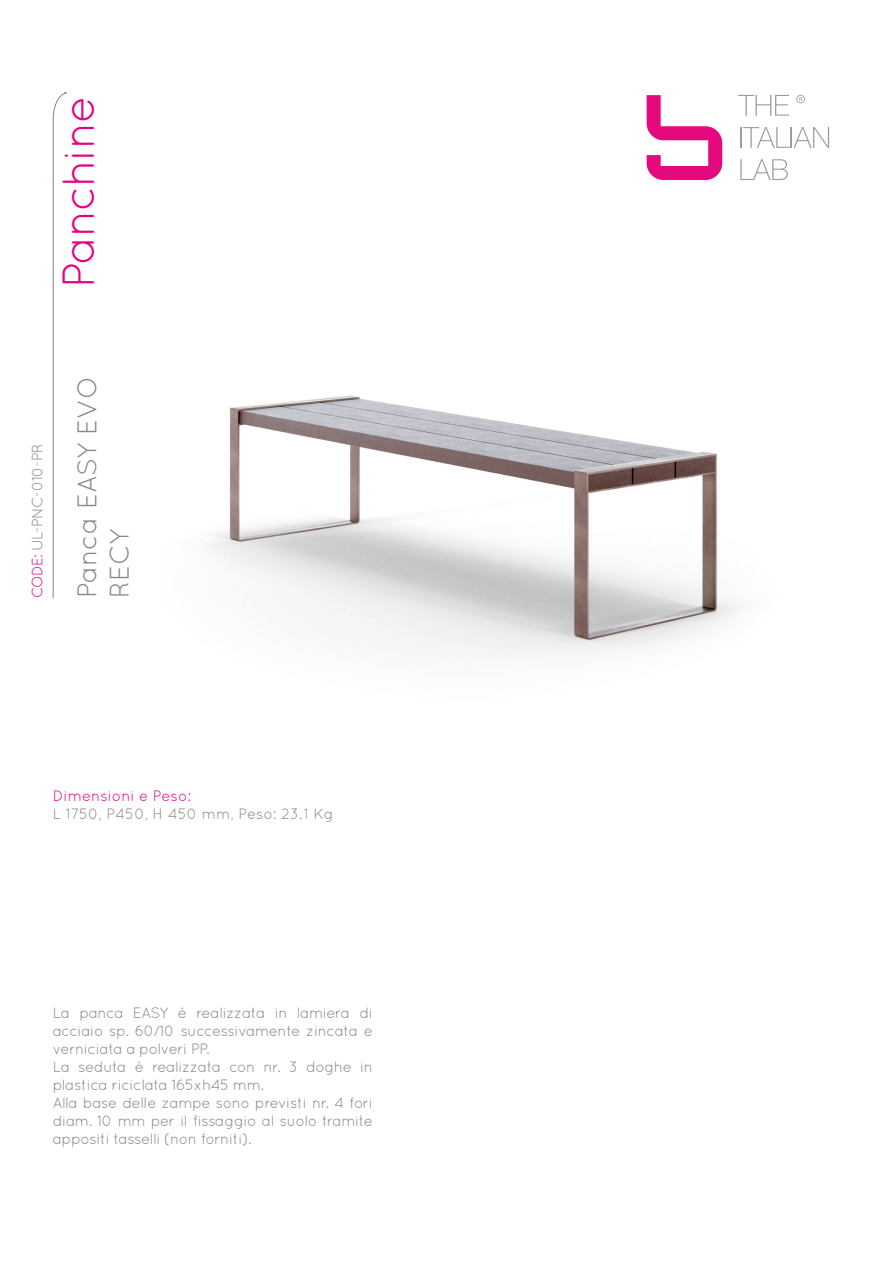
<style>
.page{position:relative;width:893px;height:1263px;background:#fff}
.page>*{position:absolute;margin:0;border:0;box-sizing:border-box;transform-origin:0 0}
.t1{font:45px "Quicksand";letter-spacing:-.03em;color:#e6007e}
.t2{font:27px/32.4px "Quicksand";color:#878787}
.t3{font:15px/18px "Quicksand";letter-spacing:-.03em;color:#878787;text-align:justify}
.t4{font:15px "Quicksand";color:#878787}
.t5{font:15px "Quicksand";color:#e6007e}
.s1{color:#e6007e}
</style>
<div class="page">
<img style="left:211px;top:395px;width:528px;height:259px">
<svg style="left:738px;top:95px;width:51px;height:21px"></svg>
<hr style="left:740px;top:127px;width:2px;height:21px;background:#9c9a9a">
<svg style="left:743px;top:127px;width:86px;height:21px"></svg>
<svg style="left:740px;top:159px;width:48px;height:21px"></svg>
<svg style="left:647px;top:95px;width:75px;height:85px"></svg>
<svg style="left:796px;top:95px;width:9px;height:8px"></svg>
<svg style="left:52px;top:92px;width:15px;height:507px"></svg>
<p class="t1" style="left:53px;top:288px;width:194px;rotate:-90deg">Panchine</p>
<p class="t3" style="left:28px;top:598px;width:156px;rotate:-90deg"><span class="s1">CODE:</span> UL-PNC-010-PR</p>
<p class="t2" style="left:70px;top:598px;width:223px;rotate:-90deg">Panca EASY EVO<br>RECY</p>
<p class="t5" style="left:53px;top:787px;width:140px">Dimensioni e Peso:</p>
<p class="t4" style="left:53px;top:805px;width:282px">L 1750, P450, H 450 mm, Peso: 23.1 Kg</p>
<p class="t3" style="left:53px;top:1004px;width:322px">La panca EASY è realizzata in lamiera di acciaio sp. 60/10 successivamente zincata e verniciata a polveri PP.</p>
<p class="t3" style="left:53px;top:1058px;width:322px">La seduta è realizzata con nr. 3 doghe in plastica riciclata 165xh45 mm.</p>
<p class="t3" style="left:53px;top:1094px;width:322px">Alla base delle zampe sono previsti nr. 4 fori diam. 10 mm per il fissaggio al suolo tramite appositi tasselli (non forniti).</p>
</div>
